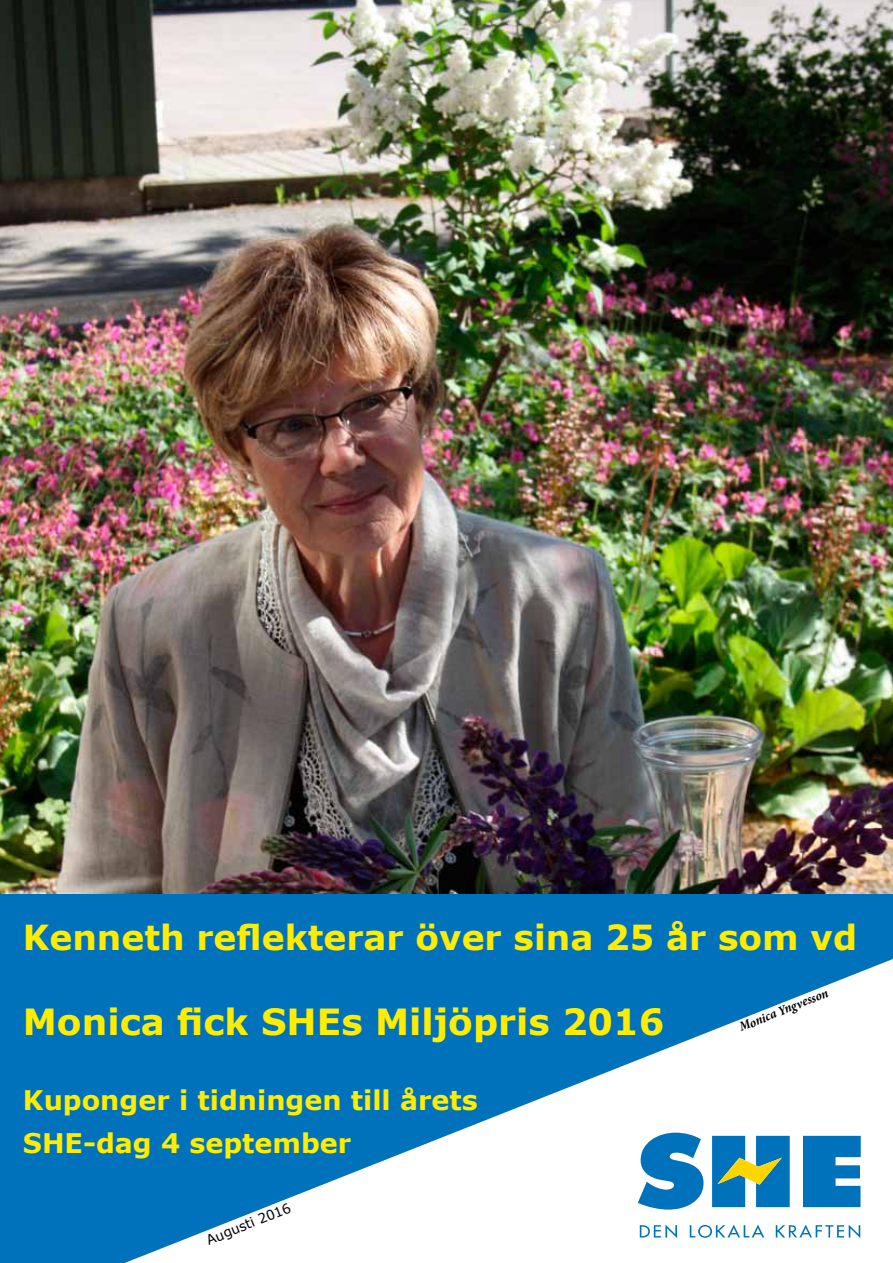
<style>
.page{position:relative;width:893px;height:1263px;background:#fff}
.page>*{position:absolute;margin:0;border:0;box-sizing:border-box;transform-origin:0 0}
.t1{font:700 36px "Verdana";color:#ffed00}
.t2{font:700 34.5px "Verdana";color:#ffed00}
.t3{font:700 27px/43.2px "Verdana";color:#ffed00}
.t4{font:italic 700 condensed 13.5px "Minion Pro";color:#000}
.t5{font:13.5px "Verdana";color:#000}
</style>
<div class="page">
<div style="left:0;top:881px;width:893px;height:382px;background:#0072bb"></div>
<svg style="left:125px;top:959px;width:768px;height:304px"></svg>
<svg style="left:638px;top:1133px;width:65px;height:76px"></svg>
<svg style="left:803px;top:1136px;width:58px;height:71px"></svg>
<svg style="left:712px;top:1136px;width:78px;height:71px"></svg>
<svg style="left:640px;top:1224px;width:37px;height:14px"></svg>
<svg style="left:690px;top:1225px;width:74px;height:13px"></svg>
<svg style="left:776px;top:1224px;width:84px;height:14px"></svg>
<img style="left:0;top:0;width:893px;height:893px">
<p class="t2" style="left:23px;top:913px;width:836px">Kenneth reflekterar över sina 25 år som vd</p>
<h1 class="t1" style="left:23px;top:996px;width:643px">Monica fick SHEs Miljöpris 2016</h1>
<p class="t3" style="left:23px;top:1078px;width:456px">Kuponger i tidningen till årets<br>SHE-dag 4 september</p>
<p class="t5" style="left:204px;top:1232px;width:91px;rotate:-22deg">Augusti 2016</p>
<p class="t4" style="left:736px;top:1019px;width:96px;rotate:-22deg">Monica Yngvesson</p>
</div>
